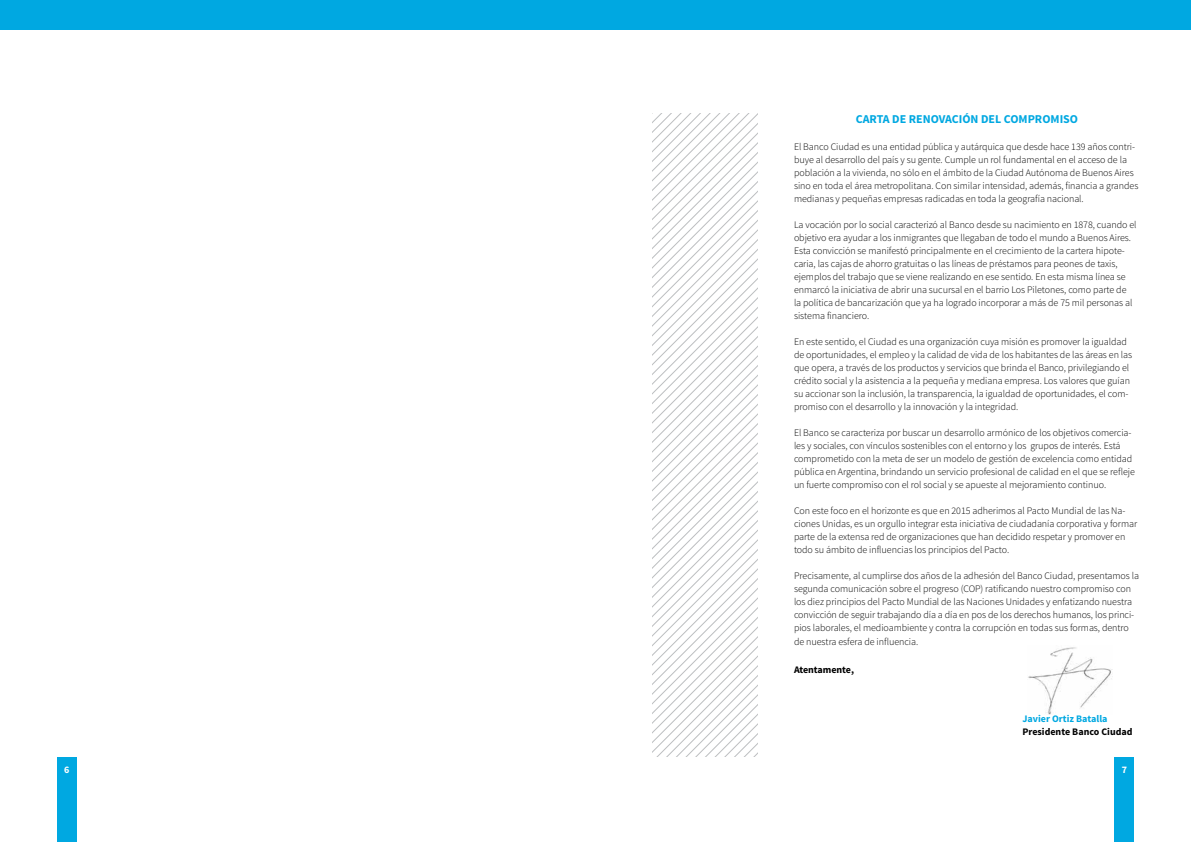
<style>
.page{position:relative;width:1191px;height:842px;background:#fff}
.page>*{position:absolute;margin:0;border:0;box-sizing:border-box;transform-origin:0 0}
.t1{font:700 12px "Source Sans Pro";color:#00a8e1}
.t2{font:300 10px/13px "Source Sans Pro";letter-spacing:-.005em;color:#000}
.t3{font:700 10px "Source Sans Pro";color:#000}
.t4{font:700 10px "Source Sans Pro";color:#00a8e1}
.t5{font:700 10px "Source Sans Pro";color:#fff}
</style>
<div class="page">
<div style="left:1114px;top:757px;width:20px;height:85px;background:#00a8e1"></div>
<div style="left:57px;top:757px;width:20px;height:85px;background:#00a8e1"></div>
<div style="left:0;top:0;width:1191px;height:29px;background:#00a8e1"></div>
<img style="left:1028px;top:647px;width:84px;height:67px">
<svg style="left:652px;top:113px;width:105px;height:644px"></svg>
<p class="t1" style="left:855px;top:111px;width:224px">CARTA DE RENOVACIÓN DEL COMPROMISO</p>
<p class="t2" style="left:794px;top:140px;width:346px">El Banco Ciudad es una entidad pública y autárquica que desde hace 139 años contri&shy;buye al desarrollo del país y su gente. Cumple un rol fundamental en el acceso de la población a la vivienda, no sólo en el ámbito de la Ciudad Autónoma de Buenos Aires sino en toda el área metropolitana. Con similar intensidad, además, financia a grandes medianas y pequeñas empresas radicadas en toda la geografía nacional.</p>
<p class="t2" style="left:794px;top:218px;width:344px">La vocación por lo social caracterizó al Banco desde su nacimiento en 1878, cuando el objetivo era ayudar a los inmigrantes que llegaban de todo el mundo a Buenos Aires.<br>Esta convicción se manifestó principalmente en el crecimiento de la cartera hipote&shy;caria, las cajas de ahorro gratuitas o las líneas de préstamos para peones de taxis, ejemplos del trabajo que se viene realizando en ese sentido. En esta misma línea se enmarcó la iniciativa de abrir una sucursal en el barrio Los Piletones, como parte de<br>la política de bancarización que ya ha logrado incorporar a más de 75 mil personas al sistema financiero.</p>
<p class="t2" style="left:794px;top:335px;width:340px">En este sentido, el Ciudad es una organización cuya misión es promover la igualdad de oportunidades, el empleo y la calidad de vida de los habitantes de las áreas en las que opera, a través de los productos y servicios que brinda el Banco, privilegiando el crédito social y la asistencia a la pequeña y mediana empresa. Los valores que guían su accionar son la inclusión, la transparencia, la igualdad de oportunidades, el com&shy;promiso con el desarrollo y la innovación y la integridad.</p>
<p class="t2" style="left:794px;top:426px;width:342px">El Banco se caracteriza por buscar un desarrollo armónico de los objetivos comercia&shy;les y sociales, con vínculos sostenibles con el entorno y los grupos de interés. Está comprometido con la meta de ser un modelo de gestión de excelencia como entidad pública en Argentina, brindando un servicio profesional de calidad en el que se refleje un fuerte compromiso con el rol social y se apueste al mejoramiento continuo.</p>
<p class="t2" style="left:794px;top:504px;width:345px">Con este foco en el horizonte es que en 2015 adherimos al Pacto Mundial de las Na&shy;ciones Unidas, es un orgullo integrar esta iniciativa de ciudadanía corporativa y formar parte de la extensa red de organizaciones que han decidido respetar y promover en todo su ámbito de influencias los principios del Pacto.</p>
<p class="t2" style="left:794px;top:569px;width:347px">Precisamente, al cumplirse dos años de la adhesión del Banco Ciudad, presentamos la segunda comunicación sobre el progreso (COP) ratificando nuestro compromiso con los diez principios del Pacto Mundial de las Naciones Unidades y enfatizando nuestra convicción de seguir trabajando día a día en pos de los derechos humanos, los princi&shy;pios laborales, el medioambiente y contra la corrupción en todas sus formas, dentro</p>
<p class="t2" style="left:794px;top:635px;width:126px">de nuestra esfera de influencia.</p>
<p class="t3" style="left:794px;top:663px;width:61px">Atentamente,</p>
<p class="t4" style="left:1022px;top:712px;width:87px">Javier Ortiz Batalla</p>
<p class="t3" style="left:1022px;top:725px;width:112px">Presidente Banco Ciudad</p>
<p class="t5" style="left:64px;top:763px;width:7px">6</p>
<p class="t5" style="left:1121px;top:763px;width:7px">7</p>
</div>
